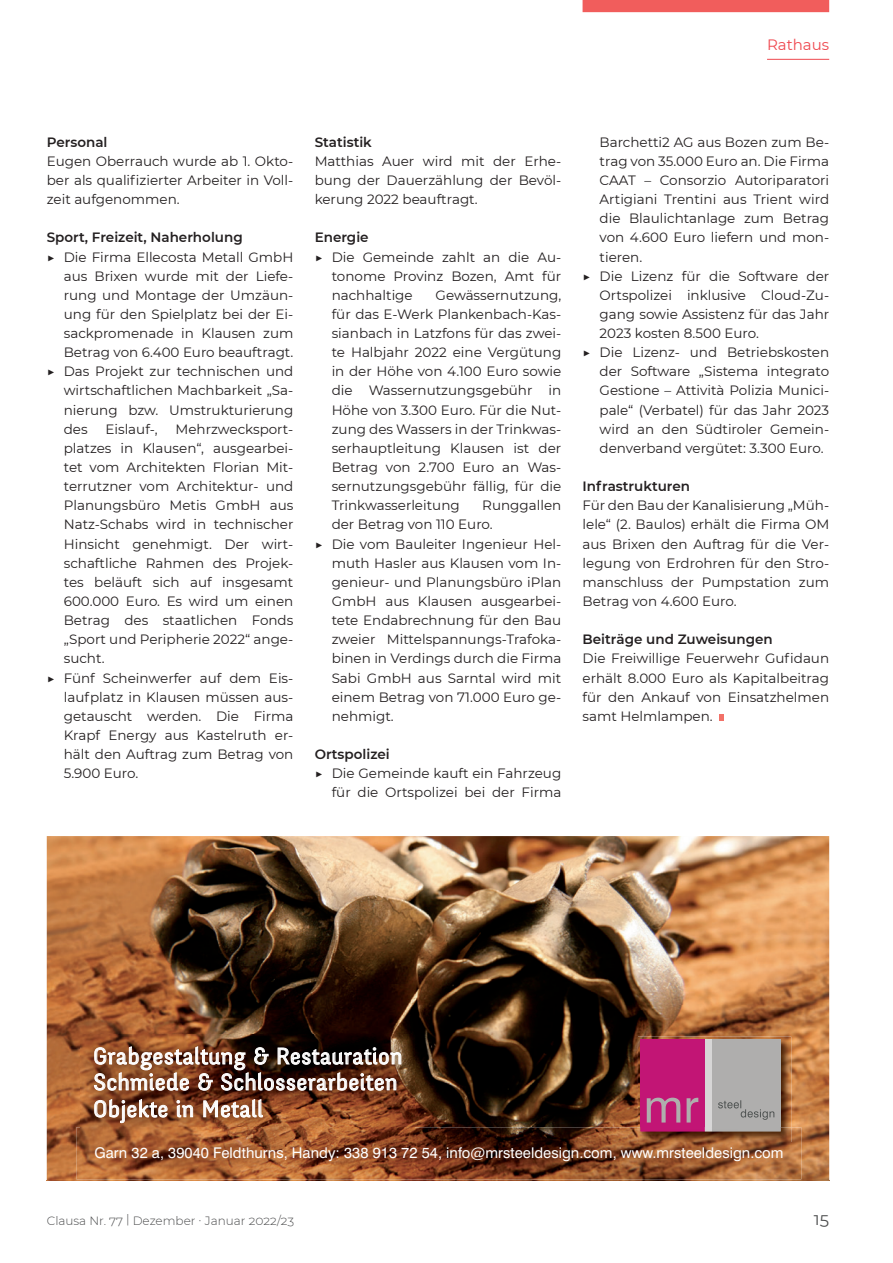
<style>
.page{position:relative;width:893px;height:1263px;background:#fff}
.page>*{position:absolute;margin:0;border:0;box-sizing:border-box;transform-origin:0 0}
.t1{font:22.8px/26.4px "Fengardo Neue";letter-spacing:.02em;color:#fff}
.t2{font:16.5px "Montserrat";color:#4b4c4d}
.t3{font:15px "Montserrat";color:#ef484f}
.t4{font:14.85px "Swiss 721 BT";letter-spacing:.005em;color:#fff}
.FT_de_serifenlos{font:13.5px/19.2px "Montserrat";color:#231f20;text-align:justify}
.Zwischentitel_Aussch{font:600 13.5px "Montserrat";color:#231f20}
.t5{font:300 12px "Montserrat";color:#4b4c4d}
.s1{font-weight:300}
</style>
<div class="page">
<svg style="left:719px;top:714px;width:5px;height:7px"></svg>
<img style="left:47px;top:1180px;width:782px;height:1px">
<img style="left:47px;top:836px;width:782px;height:344px">
<img style="left:638px;top:1036px;width:153px;height:91px">
<div style="left:712px;top:1039px;width:69px;height:92px;background:#afaead"></div>
<div style="left:703px;top:1039px;width:9px;height:92px;background:#d7d6d6"></div>
<div style="left:640px;top:1039px;width:65px;height:92px;background:#c21575"></div>
<svg style="left:718px;top:1100px;width:56px;height:20px"></svg>
<img style="left:81px;top:1034px;width:333px;height:93px">
<img style="left:94px;top:1026px;width:307px;height:97px">
<img style="left:76px;top:1127px;width:725px;height:52px">
<img style="left:712px;top:1127px;width:69px;height:4px">
<svg style="left:647px;top:1098px;width:65px;height:33px"></svg>
<img style="left:640px;top:1127px;width:65px;height:4px">
<div style="left:583px;top:0;width:246px;height:12px;background:#f15d5c"></div>
<hr style="left:767px;top:59px;width:62px;height:1px;background:#ef484f">
<p class="t3" style="left:767px;top:35px;width:64px">Rathaus</p>
<p class="Zwischentitel_Aussch" style="left:47px;top:132px;width:62px">Personal</p>
<p class="FT_de_serifenlos" style="left:47px;top:151px;width:248px">Eugen Oberrauch wurde ab 1. Okto&shy;ber als qualifizierter Arbeiter in Voll&shy;zeit aufgenommen.</p>
<p class="Zwischentitel_Aussch" style="left:47px;top:228px;width:198px">Sport, Freizeit, Naherholung</p>
<p class="FT_de_serifenlos" style="left:64px;top:247px;width:231px;text-indent:-17px"><span class="s1">▶</span> Die Firma Ellecosta Metall GmbH aus Brixen wurde mit der Liefe&shy;rung und Montage der Umzäun&shy;ung für den Spielplatz bei der Ei&shy;sackpromenade in Klausen zum Betrag von 6.400 Euro beauftragt.</p>
<p class="FT_de_serifenlos" style="left:64px;top:361px;width:231px;text-indent:-17px"><span class="s1">▶</span> Das Projekt zur technischen und wirtschaftlichen Machbarkeit „Sa&shy;nierung bzw. Umstrukturierung des</p>
<p class="FT_de_serifenlos" style="left:105px;top:419px;width:54px">Eislauf-,</p>
<p class="FT_de_serifenlos" style="left:64px;top:419px;width:231px;text-indent:112px">Mehrzwecksport&shy;platzes in Klausen“, ausgearbei&shy;tet vom Architekten Florian Mit&shy;terrutzner vom Architektur- und Planungsbüro Metis GmbH aus Natz-Schabs wird in technischer Hinsicht genehmigt. Der wirt&shy;schaftliche Rahmen des Projek&shy;tes beläuft sich auf insgesamt 600.000 Euro. Es wird um einen Betrag des staatlichen Fonds „Sport und Peripherie 2022“ ange&shy;sucht.</p>
<p class="FT_de_serifenlos" style="left:64px;top:668px;width:231px;text-indent:-17px"><span class="s1">▶</span> Fünf Scheinwerfer auf dem Eis&shy;laufplatz in Klausen müssen aus&shy;getauscht werden. Die Firma Krapf Energy aus Kastelruth er&shy;hält den Auftrag zum Betrag von 5.900 Euro.</p>
<p class="Zwischentitel_Aussch" style="left:315px;top:132px;width:59px">Statistik</p>
<p class="FT_de_serifenlos" style="left:315px;top:151px;width:248px">Matthias Auer wird mit der Erhe&shy;bung der Dauerzählung der Bevöl&shy;kerung 2022 beauftragt.</p>
<p class="Zwischentitel_Aussch" style="left:315px;top:228px;width:55px">Energie</p>
<p class="FT_de_serifenlos" style="left:332px;top:247px;width:231px;text-indent:-17px"><span class="s1">▶</span> Die Gemeinde zahlt an die Au&shy;tonome Provinz Bozen, Amt für nachhaltige</p>
<p class="FT_de_serifenlos" style="left:332px;top:285px;width:231px;text-indent:104px">Gewässernutzung, für das E-Werk Plankenbach-Kas&shy;sianbach in Latzfons für das zwei&shy;te Halbjahr 2022 eine Vergütung in der Höhe von 4.100 Euro sowie die Wassernutzungsgebühr in Höhe von 3.300 Euro. Für die Nut&shy;zung des Wassers in der Trinkwas&shy;serhauptleitung Klausen ist der Betrag von 2.700 Euro an Was&shy;sernutzungsgebühr fällig, für die Trinkwasserleitung</p>
<p class="FT_de_serifenlos" style="left:332px;top:495px;width:231px;text-indent:151px">Runggallen der Betrag von 110 Euro.</p>
<p class="FT_de_serifenlos" style="left:332px;top:534px;width:231px;text-indent:-17px"><span class="s1">▶</span> Die vom Bauleiter Ingenieur Hel&shy;muth Hasler aus Klausen vom In&shy;genieur- und Planungsbüro iPlan GmbH aus Klausen ausgearbei&shy;tete Endabrechnung für den Bau zweier Mittelspannungs-Trafoka&shy;binen in Verdings durch die Firma Sabi GmbH aus Sarntal wird mit einem Betrag von 71.000 Euro ge&shy;nehmigt.</p>
<p class="Zwischentitel_Aussch" style="left:315px;top:745px;width:77px">Ortspolizei</p>
<p class="FT_de_serifenlos" style="left:315px;top:763px;width:248px;text-align:right"><span class="s1">▶</span> Die Gemeinde kauft ein Fahrzeug für die Ortspolizei bei der Firma</p>
<p class="FT_de_serifenlos" style="left:600px;top:132px;width:231px">Barchetti2 AG aus Bozen zum Be&shy;trag von 35.000 Euro an. Die Firma CAAT – Consorzio Autoriparatori Artigiani Trentini aus Trient wird die Blaulichtanlage zum Betrag von 4.600 Euro liefern und mon&shy;tieren.</p>
<p class="FT_de_serifenlos" style="left:600px;top:266px;width:231px;text-indent:-17px"><span class="s1">▶</span> Die Lizenz für die Software der Ortspolizei inklusive Cloud-Zu&shy;gang sowie Assistenz für das Jahr 2023 kosten 8.500 Euro.</p>
<p class="FT_de_serifenlos" style="left:600px;top:342px;width:231px;text-indent:-17px"><span class="s1">▶</span> Die Lizenz- und Betriebskosten der Software „Sistema integrato Gestione – Attività Polizia Munici&shy;pale“ (Verbatel) für das Jahr 2023 wird an den Südtiroler Gemein&shy;denverband vergütet: 3.300 Euro.</p>
<p class="Zwischentitel_Aussch" style="left:583px;top:477px;width:109px">Infrastrukturen</p>
<p class="FT_de_serifenlos" style="left:583px;top:495px;width:248px">Für den Bau der Kanalisierung „Müh&shy;lele“ (2. Baulos) erhält die Firma OM aus Brixen den Auftrag für die Ver&shy;legung von Erdrohren für den Stro&shy;manschluss der Pumpstation zum Betrag von 4.600 Euro.</p>
<p class="Zwischentitel_Aussch" style="left:583px;top:630px;width:192px">Beiträge und Zuweisungen</p>
<p class="FT_de_serifenlos" style="left:583px;top:648px;width:248px">Die Freiwillige Feuerwehr Gufidaun erhält 8.000 Euro als Kapitalbeitrag für den Ankauf von Einsatzhelmen samt Helmlampen.</p>
<p class="t1" style="left:93px;top:1043px;width:311px">Grabgestaltung &amp; Restauration<br>Schmiede &amp; Schlosserarbeiten<br>Objekte in Metall</p>
<p class="t4" style="left:95px;top:1143px;width:690px">Garn 32 a, 39040 Feldthurns, Handy: 338 913 72 54, info@mrsteeldesign.com, www.mrsteeldesign.com</p>
<p class="t5" style="left:47px;top:1212px;width:249px">Clausa Nr. 77 | Dezember · Januar 2022/23</p>
<p class="t2" style="left:814px;top:1207px;width:17px">15</p>
</div>
